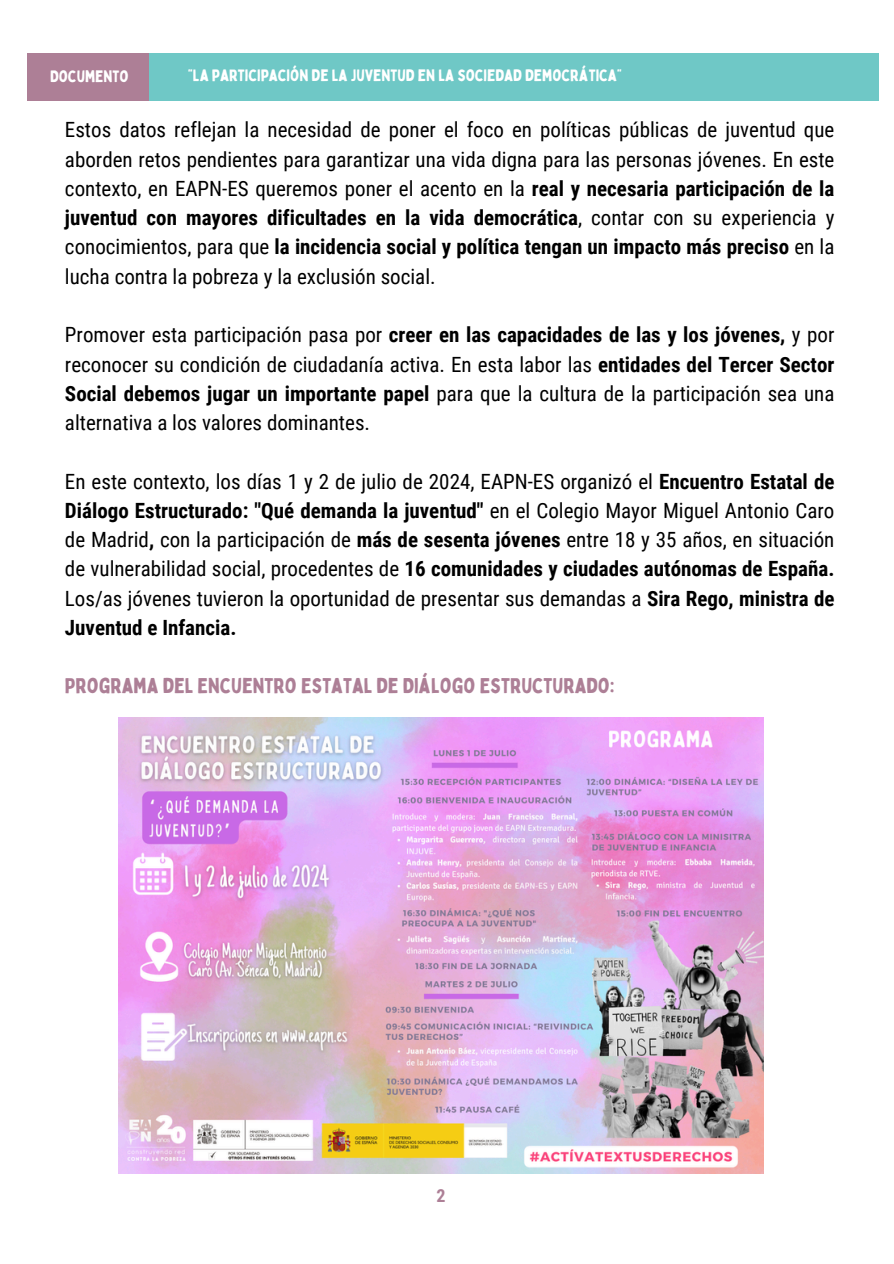
<style>
.page{position:relative;width:894px;height:1264px;background:#fff}
.page>*{position:absolute;margin:0;border:0;box-sizing:border-box;transform-origin:0 0}
.t1{font:21px/29.2px "Roboto Condensed";color:#000;text-align:justify}
.t2{font:21px "Bobby Jones";color:#ad7f96}
.t3{font:700 18px "Roboto Condensed";color:#ad7f96}
.t4{font:16.2px "Bobby Jones";color:#fff}
.t5{font:700 16.2px "Roboto Condensed";color:#fff}
.s1{font-weight:700}
</style>
<div class="page">
<div style="left:28px;top:53px;width:151px;height:48px;background:#ad7f96"></div>
<div style="left:149px;top:53px;width:728px;height:48px;background:#6fc8c6"></div>
<img style="left:118px;top:718px;width:645px;height:455px">
<p class="t4" style="left:50px;top:66px;width:80px">DOCUMENTO</p>
<p class="t4" style="left:188px;top:66px;width:435px">“LA PARTICIPACIÓN DE LA JUVENTUD EN LA SOCIEDAD DEMOCRÁTICA”</p>
<h2 class="t5" style="left:66px;top:67px;width:75px">Documento</h2>
<p class="t1" style="left:65px;top:116px;width:770px">Estos datos reflejan la necesidad de poner el foco en políticas públicas de juventud que aborden retos pendientes para garantizar una vida digna para las personas jóvenes. En este contexto, en EAPN-ES queremos poner el acento en la <span class="s1">real y necesaria participación de la juventud con mayores dificultades en la vida democrática</span>, contar con su experiencia y conocimientos, para que <span class="s1">la incidencia social y política tengan un impacto más preciso</span> en la lucha contra la pobreza y la exclusión social.</p>
<h1 class="t1" style="left:65px;top:320px;width:770px">Promover esta participación pasa por <span class="s1">creer en las capacidades de las y los jóvenes,</span> y por reconocer su condición de ciudadanía activa. En esta labor las <span class="s1">entidades del Tercer Sector Social debemos jugar un importante papel</span> para que la cultura de la participación sea una alternativa a los valores dominantes.</h1>
<h1 class="t1" style="left:65px;top:467px;width:770px">En este contexto, los días 1 y 2 de julio de 2024, EAPN-ES organizó el <span class="s1">Encuentro Estatal de Diálogo Estructurado: "Qué demanda la juventud"</span> en el Colegio Mayor Miguel Antonio Caro de Madrid<span class="s1">,</span> con la participación de <span class="s1">más de sesenta jóvenes</span> entre 18 y 35 años, en situación de vulnerabilidad social, procedentes de <span class="s1">16 comunidades y ciudades autónomas de España.<br></span>Los/as jóvenes tuvieron la oportunidad de presentar sus demandas a <span class="s1">Sira Rego, ministra de Juventud e Infancia.</span></h1>
<h1 class="t2" style="left:65px;top:673px;width:551px">PROGRAMA DEL ENCUENTRO ESTATAL DE DIÁLOGO ESTRUCTURADO:</h1>
<h1 class="t3" style="left:436px;top:1185px;width:11px">2</h1>
</div>
